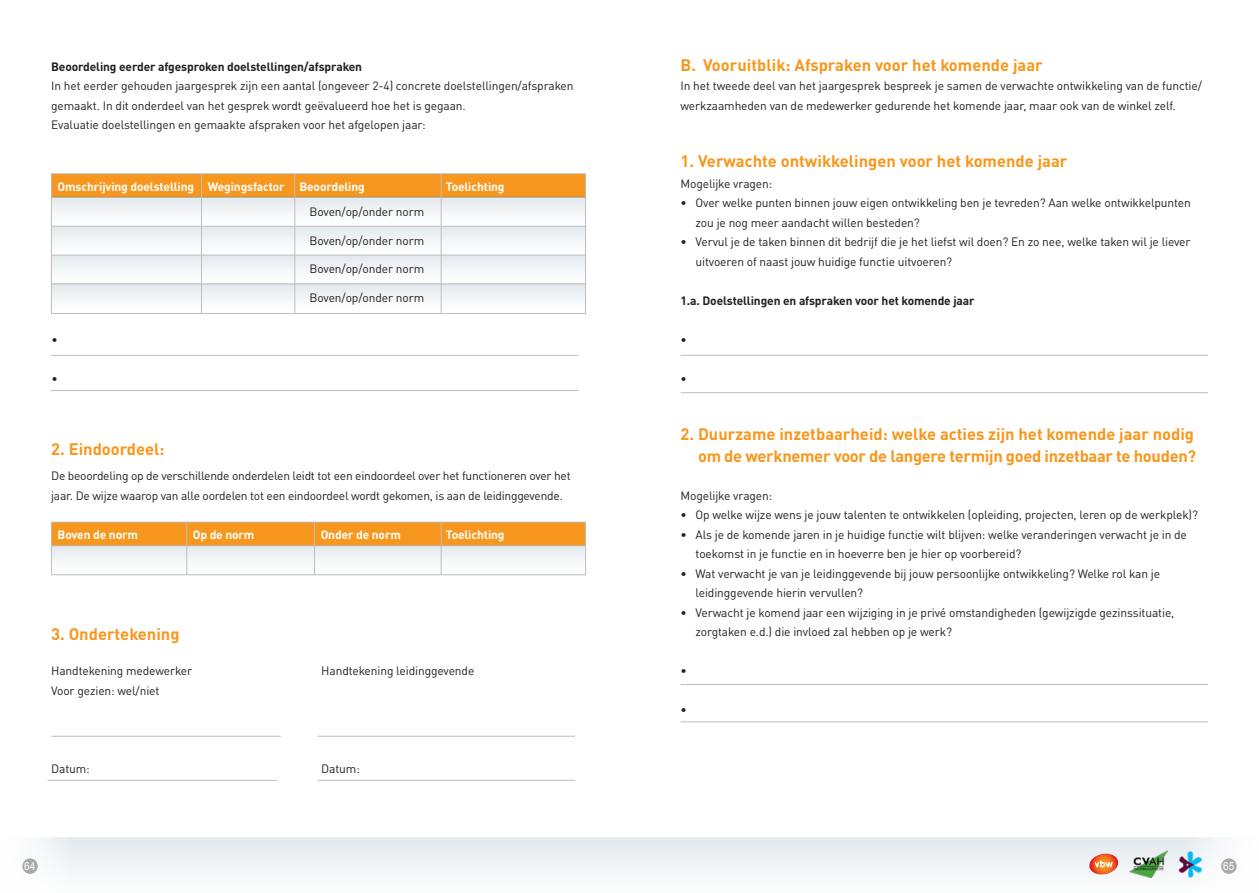
<style>
.page{position:relative;width:1259px;height:893px;background:#fff}
.page>*{position:absolute;margin:0;border:0;box-sizing:border-box;transform-origin:0 0}
.Platte_tekst{font:700 16.5px "DIN Pro";color:#f7971d}
.Platte_tekst-2{font:700 16.5px/22.5px "DIN Pro";letter-spacing:-.02em;color:#f7971d;text-align:right}
.Platte_tekst-3{font:12px/19.5px "DIN Pro";letter-spacing:-.01em;color:#231f20}
.Platte_tekst-4{font:700 12px "DIN Pro";letter-spacing:-.01em;color:#fff}
.Platte_tekst-5{font:700 12px "DIN Pro";letter-spacing:-.01em;color:#231f20}
.t1{font:11.25px "Arial";color:#fff;scale:.9 1}
</style>
<div class="page">
<div style="left:0;top:838px;width:1259px;height:55px;background:linear-gradient(to right,#f1f4f6,#f1f4f6)"></div>
<div style="left:1221px;top:858px;width:15px;height:16px;background:#a8a9ad;border-radius:50%"></div>
<div style="left:22px;top:858px;width:16px;height:16px;background:#a8a9ad;border-radius:50%"></div>
<img style="left:1177px;top:851px;width:26px;height:26px">
<img style="left:1129px;top:851px;width:38px;height:26px">
<svg style="left:1088px;top:854px;width:31px;height:22px"></svg>
<div style="left:51px;top:174px;width:534px;height:23px;background:#f7971d"></div>
<div style="left:51px;top:522px;width:534px;height:24px;background:#f7971d"></div>
<div style="left:51px;top:197px;width:535px;height:30px;background:linear-gradient(to right,#f2f4f6,#f2f4f6)"></div>
<div style="left:51px;top:545px;width:535px;height:30px;background:linear-gradient(to right,#f2f4f6,#f2f5f6)"></div>
<div style="left:51px;top:227px;width:535px;height:29px;background:linear-gradient(to right,#f3f5f7,#f3f5f7)"></div>
<svg style="left:53px;top:256px;width:531px;height:28px"></svg>
<div style="left:51px;top:284px;width:535px;height:29px;background:linear-gradient(to right,#f3f5f7,#f3f5f7)"></div>
<hr style="left:51px;top:197px;width:535px;height:1px;background:#bcbdc0">
<hr style="left:51px;top:545px;width:535px;height:1px;background:#bcbdc0">
<hr style="left:51px;top:226px;width:535px;height:1px;background:#bcbdc0">
<hr style="left:51px;top:255px;width:535px;height:1px;background:#bcbdc0">
<hr style="left:51px;top:284px;width:535px;height:1px;background:#bcbdc0">
<hr style="left:201px;top:173px;width:1px;height:140px;background:#bcbdc0">
<hr style="left:294px;top:173px;width:1px;height:140px;background:#bcbdc0">
<hr style="left:441px;top:173px;width:1px;height:140px;background:#bcbdc0">
<hr style="left:186px;top:522px;width:1px;height:53px;background:#bcbdc0">
<hr style="left:314px;top:522px;width:1px;height:53px;background:#bcbdc0">
<hr style="left:441px;top:522px;width:1px;height:53px;background:#bcbdc0">
<hr style="left:51px;top:736px;width:230px;height:1px;background:#bcbdc0">
<hr style="left:48px;top:780px;width:229px;height:1px;background:#bcbdc0">
<hr style="left:318px;top:736px;width:257px;height:1px;background:#bcbdc0">
<hr style="left:318px;top:780px;width:257px;height:1px;background:#bcbdc0">
<div style="left:51px;top:173px;width:535px;height:141px;border:1px solid #bcbdc0"></div>
<div style="left:51px;top:522px;width:535px;height:53px;border:1px solid #bcbdc0"></div>
<hr style="left:680px;top:355px;width:528px;height:1px;background:#bcbdc0">
<hr style="left:680px;top:392px;width:528px;height:1px;background:#bcbdc0">
<hr style="left:51px;top:355px;width:527px;height:1px;background:#bcbdc0">
<hr style="left:51px;top:390px;width:527px;height:1px;background:#bcbdc0">
<hr style="left:680px;top:684px;width:528px;height:1px;background:#bcbdc0">
<hr style="left:680px;top:721px;width:528px;height:1px;background:#bcbdc0">
<p class="Platte_tekst-5" style="left:51px;top:56px;width:312px">Beoordeling eerder afgesproken doelstellingen/afspraken</p>
<p class="Platte_tekst-3" style="left:51px;top:75px;width:524px">In het eerder gehouden jaargesprek zijn een aantal (ongeveer 2-4) concrete doelstellingen/afspraken gemaakt. In dit onderdeel van het gesprek wordt geëvalueerd hoe het is gegaan.</p>
<p class="Platte_tekst-3" style="left:51px;top:114px;width:376px">Evaluatie doelstellingen en gemaakte afspraken voor het afgelopen jaar:</p>
<p class="Platte_tekst-4" style="left:58px;top:176px;width:138px">Omschrijving doelstelling</p>
<p class="Platte_tekst-4" style="left:208px;top:176px;width:79px">Wegingsfactor</p>
<p class="Platte_tekst-4" style="left:299px;top:176px;width:67px">Beoordeling</p>
<p class="Platte_tekst-3" style="left:309px;top:201px;width:116px">Boven/op/onder norm</p>
<p class="Platte_tekst-3" style="left:309px;top:229px;width:116px">Boven/op/onder norm</p>
<p class="Platte_tekst-3" style="left:309px;top:258px;width:116px">Boven/op/onder norm</p>
<p class="Platte_tekst-3" style="left:309px;top:286px;width:116px">Boven/op/onder norm</p>
<p class="Platte_tekst-3" style="left:52px;top:328px;width:8px">•</p>
<p class="Platte_tekst-3" style="left:52px;top:367px;width:8px">•</p>
<p class="Platte_tekst-4" style="left:446px;top:176px;width:60px">Toelichting</p>
<p class="Platte_tekst" style="left:51px;top:435px;width:115px">2. Eindoordeel:</p>
<p class="Platte_tekst-3" style="left:51px;top:465px;width:521px">De beoordeling op de verschillende onderdelen leidt tot een eindoordeel over het functioneren over het jaar. De wijze waarop van alle oordelen tot een eindoordeel wordt gekomen, is aan de leidinggevende.</p>
<p class="Platte_tekst-4" style="left:58px;top:524px;width:82px">Boven de norm</p>
<p class="Platte_tekst-4" style="left:193px;top:524px;width:63px">Op de norm</p>
<p class="Platte_tekst-4" style="left:321px;top:524px;width:82px">Onder de norm</p>
<p class="Platte_tekst-4" style="left:446px;top:524px;width:60px">Toelichting</p>
<p class="Platte_tekst" style="left:51px;top:620px;width:130px">3. Ondertekening</p>
<p class="Platte_tekst-3" style="left:51px;top:660px;width:143px">Handtekening medewerker</p>
<p class="Platte_tekst-3" style="left:321px;top:660px;width:155px">Handtekening leidinggevende</p>
<p class="Platte_tekst-3" style="left:51px;top:679px;width:110px">Voor gezien: wel/niet</p>
<p class="Platte_tekst-3" style="left:51px;top:757px;width:40px">Datum:</p>
<p class="Platte_tekst-3" style="left:321px;top:757px;width:40px">Datum:</p>
<p class="Platte_tekst" style="left:680px;top:51px;width:364px">B. Vooruitblik: Afspraken voor het komende jaar</p>
<p class="Platte_tekst-3" style="left:680px;top:75px;width:523px">In het tweede deel van het jaargesprek bespreek je samen de verwachte ontwikkeling van de functie/ werkzaamheden van de medewerker gedurende het komende jaar, maar ook van de winkel zelf.</p>
<p class="Platte_tekst" style="left:680px;top:147px;width:388px">1. Verwachte ontwikkelingen voor het komende jaar</p>
<p class="Platte_tekst-3" style="left:680px;top:172px;width:93px">Mogelijke vragen:</p>
<p class="Platte_tekst-3" style="left:695px;top:192px;width:497px;text-indent:-15px">• Over welke punten binnen jouw eigen ontwikkeling ben je tevreden? Aan welke ontwikkelpunten zou je nog meer aandacht willen besteden?</p>
<p class="Platte_tekst-3" style="left:695px;top:231px;width:496px;text-indent:-15px">• Vervul je de taken binnen dit bedrijf die je het liefst wil doen? En zo nee, welke taken wil je liever uitvoeren of naast jouw huidige functie uitvoeren?</p>
<p class="Platte_tekst-5" style="left:680px;top:290px;width:296px">1.a. Doelstellingen en afspraken voor het komende jaar</p>
<p class="Platte_tekst-3" style="left:680px;top:328px;width:8px">•</p>
<p class="Platte_tekst-3" style="left:680px;top:367px;width:8px">•</p>
<p class="Platte_tekst-2" style="left:680px;top:420px;width:517px">2. Duurzame inzetbaarheid: welke acties zijn het komende jaar nodig om de werknemer voor de langere termijn goed inzetbaar te houden?</p>
<p class="Platte_tekst-3" style="left:680px;top:484px;width:93px">Mogelijke vragen:</p>
<p class="Platte_tekst-3" style="left:680px;top:504px;width:519px">• Op welke wijze wens je jouw talenten te ontwikkelen (opleiding, projecten, leren op de werkplek)?</p>
<p class="Platte_tekst-3" style="left:695px;top:523px;width:493px;text-indent:-15px">• Als je de komende jaren in je huidige functie wilt blijven: welke veranderingen verwacht je in de toekomst in je functie en in hoeverre ben je hier op voorbereid?</p>
<p class="Platte_tekst-3" style="left:695px;top:562px;width:466px;text-indent:-15px">• Wat verwacht je van je leidinggevende bij jouw persoonlijke ontwikkeling? Welke rol kan je leidinggevende hierin vervullen?</p>
<p class="Platte_tekst-3" style="left:695px;top:601px;width:480px;text-indent:-15px">• Verwacht je komend jaar een wijziging in je privé omstandigheden (gewijzigde gezinssituatie, zorgtaken e.d.) die invloed zal hebben op je werk?</p>
<p class="Platte_tekst-3" style="left:680px;top:660px;width:8px">•</p>
<p class="Platte_tekst-3" style="left:680px;top:699px;width:8px">•</p>
<p class="t1" style="left:24px;top:859px;width:14px">64</p>
<p class="t1" style="left:1223px;top:859px;width:14px">65</p>
</div>
